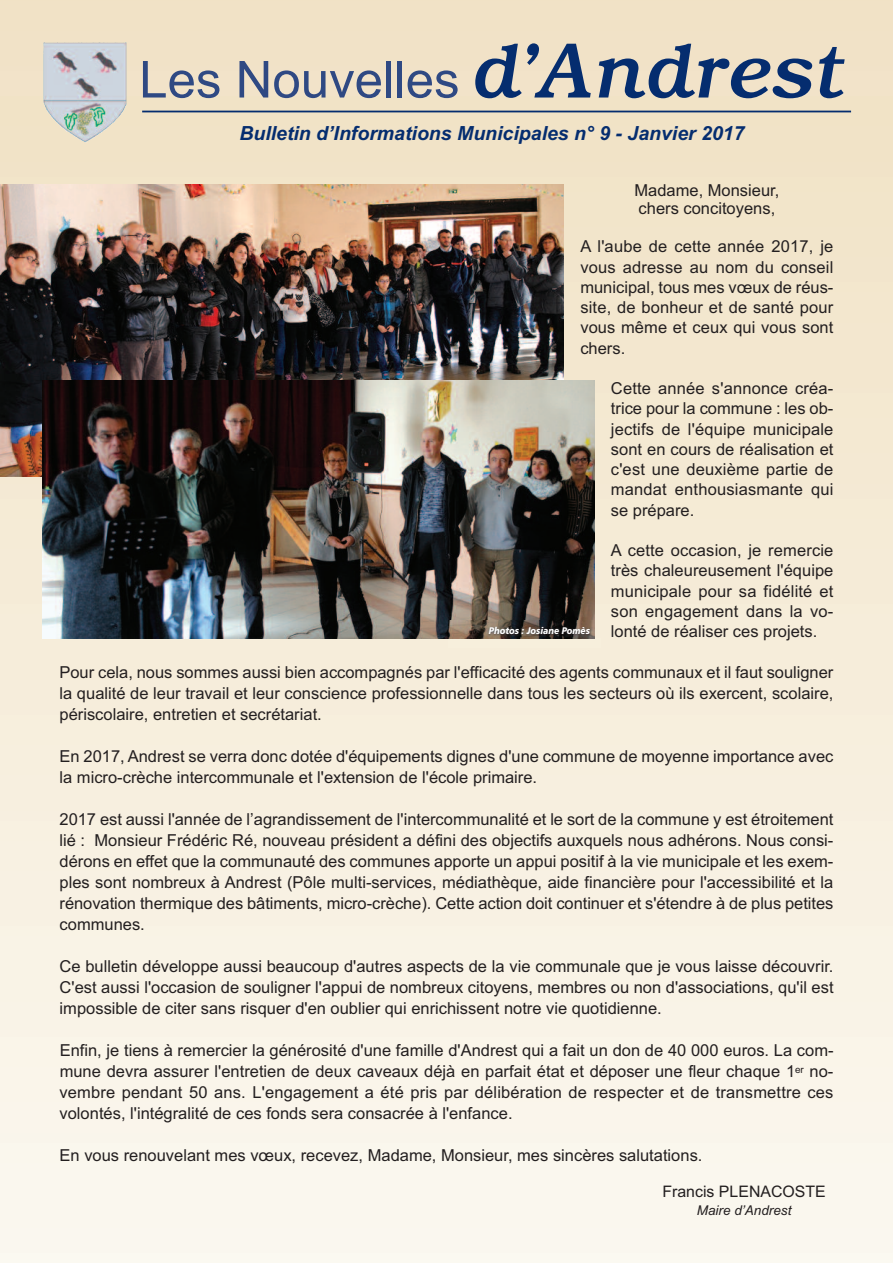
<style>
.page{position:relative;width:893px;height:1263px;background:#fff}
.page>*{position:absolute;margin:0;border:0;box-sizing:border-box;transform-origin:0 0}
.t1{font:51px "Arial";color:#2f4983}
.t2{font:italic 700 19.5px "Arial";color:#052d6f}
.t3{font:16.5px/20.2px "Arial";color:#231f20;text-align:justify}
.t4{font:15.9px "Arial";color:#231f20}
.t5{font:italic 13.5px "Arial";color:#231f20}
.t6{font:italic 900 9.6px "Frutiger";color:#fff;scale:.88 1}
.s1{font-family:"Bookman";font-weight:500;font-style:italic;font-size:78px;color:#052d6f}
</style>
<div class="page">
<div style="left:0;top:0;width:893px;height:1263px;background:linear-gradient(to bottom,#efe0c2,#fbf8f0)"></div>
<hr style="left:142px;top:111px;width:709px;height:1px;background:#052d6f">
<img style="left:43px;top:43px;width:84px;height:98px">
<img style="left:0;top:184px;width:564px;height:293px">
<img style="left:43px;top:381px;width:551px;height:258px">
<img style="left:449px;top:621px;width:151px;height:27px">
<h1 class="t1" style="left:139px;top:50px;width:707px">Les Nouvelles <span class="s1">d’Andrest</span></h1>
<p class="t2" style="left:239px;top:121px;width:507px">Bulletin d’Informations Municipales n° 9 - Janvier 2017</p>
<p class="t3" style="left:634px;top:181px;width:146px;line-height:18px">Madame, Monsieur, chers concitoyens,</p>
<p class="t3" style="left:580px;top:237px;width:255px">A l'aube de cette année 2017, je vous adresse au nom du conseil municipal, tous mes vœux de réus&shy;site, de bonheur et de santé pour vous même et ceux qui vous sont chers.</p>
<p class="t3" style="left:611px;top:378px;width:224px">Cette année s'annonce créa&shy;trice pour la commune : les ob&shy;jectifs de l'équipe municipale sont en cours de réalisation et c'est une deuxième partie de mandat enthousiasmante qui se prépare.</p>
<p class="t3" style="left:611px;top:540px;width:224px">A cette occasion, je remercie très chaleureusement l'équipe municipale pour sa fidélité et son engagement dans la vo&shy;lonté de réaliser ces projets.</p>
<p class="t3" style="left:60px;top:662px;width:775px;line-height:21px">Pour cela, nous sommes aussi bien accompagnés par l'efficacité des agents communaux et il faut souligner la qualité de leur travail et leur conscience professionnelle dans tous les secteurs où ils exercent, scolaire, périscolaire, entretien et secrétariat.</p>
<p class="t3" style="left:60px;top:746px;width:775px;line-height:21px">En 2017, Andrest se verra donc dotée d'équipements dignes d'une commune de moyenne importance avec la micro-crèche intercommunale et l'extension de l'école primaire.</p>
<p class="t3" style="left:60px;top:809px;width:775px;line-height:21px">2017 est aussi l'année de l’agrandissement de l'intercommunalité et le sort de la commune y est étroitement lié : Monsieur Frédéric Ré, nouveau président a défini des objectifs auxquels nous adhérons. Nous consi&shy;dérons en effet que la communauté des communes apporte un appui positif à la vie municipale et les exem&shy;ples sont nombreux à Andrest (Pôle multi-services, médiathèque, aide financière pour l'accessibilité et la rénovation thermique des bâtiments, micro-crèche). Cette action doit continuer et s'étendre à de plus petites communes.</p>
<p class="t3" style="left:60px;top:956px;width:775px;line-height:21px">Ce bulletin développe aussi beaucoup d'autres aspects de la vie communale que je vous laisse découvrir.<br>C'est aussi l'occasion de souligner l'appui de nombreux citoyens, membres ou non d'associations, qu'il est impossible de citer sans risquer d'en oublier qui enrichissent notre vie quotidienne.</p>
<p class="t3" style="left:60px;top:1040px;width:776px;line-height:21px">Enfin, je tiens à remercier la générosité d'une famille d'Andrest qui a fait un don de 40 000 euros. La com&shy;mune devra assurer l'entretien de deux caveaux déjà en parfait état et déposer une fleur chaque 1<sup>er</sup> no&shy;vembre pendant 50 ans. L'engagement a été pris par délibération de respecter et de transmettre ces volontés, l'intégralité de ces fonds sera consacrée à l'enfance.</p>
<p class="t3" style="left:60px;top:1146px;width:644px">En vous renouvelant mes vœux, recevez, Madame, Monsieur, mes sincères salutations.</p>
<p class="t4" style="left:662px;top:1183px;width:165px">Francis PLENACOSTE</p>
<p class="t5" style="left:697px;top:1203px;width:96px">Maire d’Andrest</p>
<p class="t6" style="left:489px;top:627px;width:116px">Photos : Josiane Pomès</p>
</div>
